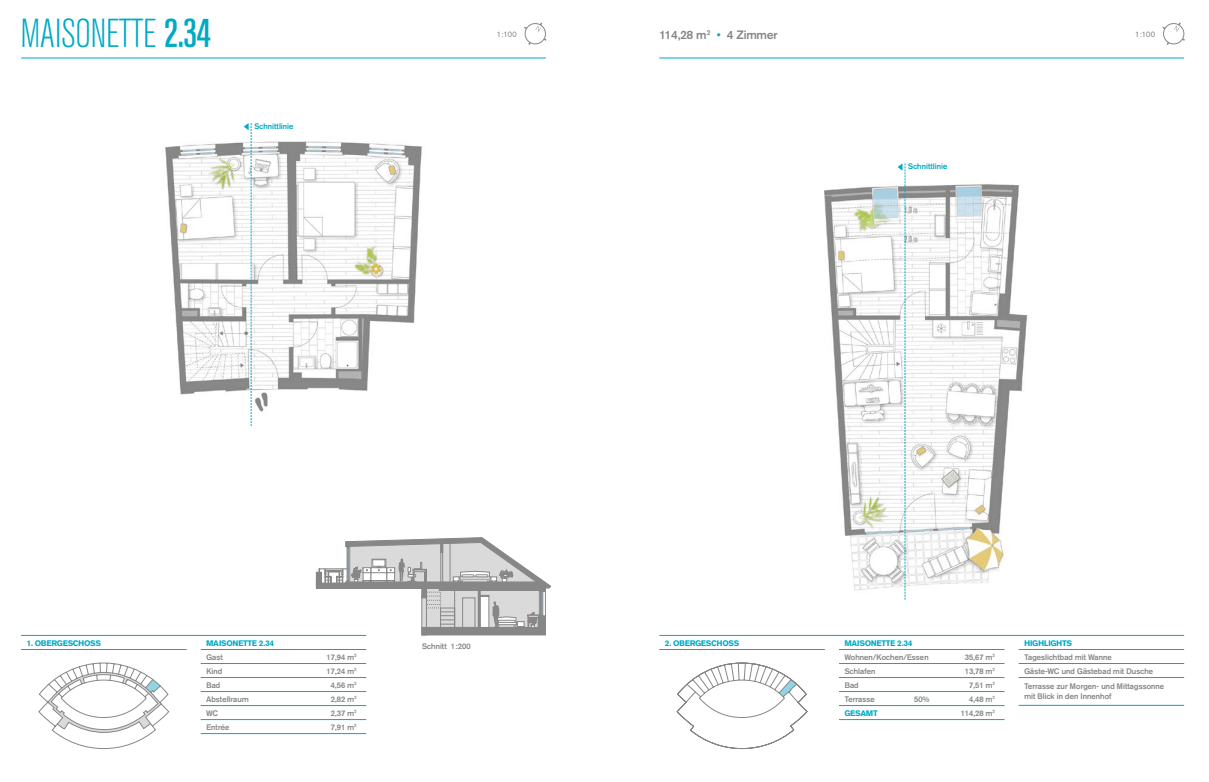
<style>
.page{position:relative;width:1209px;height:782px;background:#fff}
.page>*{position:absolute;margin:0;border:0;box-sizing:border-box;transform-origin:0 0}
.t1{font:40px "Akz Con Lig";color:#00aac5}
.t2{font:12px "Akz Med";color:#878787}
.t3{font:8px/14px "Akz Med";color:#878787}
.t4{font:8px "Akz Bol";color:#00aac5}
.t5{font:8px "Akz Med";color:#00aac5}
.t6{font:8px "Akz Reg";color:#878787}
.s1{font-family:"Akz Con Med"}
.s2{color:#00aac5}
</style>
<div class="page">
<div style="left:316px;top:582px;width:29px;height:6px;background:#878787"></div>
<div style="left:316px;top:572px;width:5px;height:12px;background:#878787"></div>
<div style="left:421px;top:627px;width:124px;height:8px;border:1px solid #878787"></div>
<div style="left:421px;top:594px;width:5px;height:41px;border:1px solid #878787"></div>
<svg style="left:319px;top:537px;width:232px;height:96px"></svg>
<img style="left:165px;top:126px;width:257px;height:286px">
<img style="left:824px;top:163px;width:204px;height:437px">
<svg style="left:1162px;top:22px;width:23px;height:23px"></svg>
<hr style="left:838px;top:649px;width:166px;height:1px;background:#00aac5">
<hr style="left:838px;top:663px;width:166px;height:1px;background:#00aac5">
<hr style="left:838px;top:677px;width:166px;height:1px;background:#00aac5">
<hr style="left:838px;top:691px;width:166px;height:1px;background:#00aac5">
<hr style="left:838px;top:705px;width:166px;height:1px;background:#00aac5">
<hr style="left:838px;top:719px;width:166px;height:1px;background:#00aac5">
<hr style="left:1018px;top:649px;width:165px;height:1px;background:#00aac5">
<hr style="left:1018px;top:663px;width:165px;height:1px;background:#00aac5">
<hr style="left:1018px;top:677px;width:165px;height:1px;background:#00aac5">
<hr style="left:1018px;top:704px;width:165px;height:1px;background:#00aac5">
<hr style="left:659px;top:635px;width:524px;height:1px;background:#00aac5">
<hr style="left:659px;top:58px;width:524px;height:1px;background:#00aac5">
<hr style="left:659px;top:649px;width:165px;height:1px;background:#00aac5">
<svg style="left:524px;top:22px;width:23px;height:23px"></svg>
<hr style="left:201px;top:649px;width:165px;height:1px;background:#00aac5">
<hr style="left:201px;top:663px;width:165px;height:1px;background:#00aac5">
<hr style="left:201px;top:677px;width:165px;height:1px;background:#00aac5">
<hr style="left:201px;top:691px;width:165px;height:1px;background:#00aac5">
<hr style="left:201px;top:705px;width:165px;height:1px;background:#00aac5">
<hr style="left:201px;top:719px;width:165px;height:1px;background:#00aac5">
<hr style="left:201px;top:733px;width:165px;height:1px;background:#00aac5">
<hr style="left:21px;top:635px;width:345px;height:1px;background:#00aac5">
<hr style="left:21px;top:58px;width:524px;height:1px;background:#00aac5">
<hr style="left:21px;top:649px;width:165px;height:1px;background:#00aac5">
<svg style="left:244px;top:123px;width:8px;height:303px"></svg>
<svg style="left:897px;top:163px;width:8px;height:436px"></svg>
<svg style="left:38px;top:662px;width:131px;height:86px"></svg>
<svg style="left:676px;top:662px;width:131px;height:86px"></svg>
<h1 class="t1" style="left:21px;top:11px;width:191px">MAISONETTE <span class="s1">2.34</span></h1>
<p class="t5" style="left:254px;top:121px;width:41px">Schnittlinie</p>
<h2 class="t2" style="left:659px;top:28px;width:53px">114,28 m<sup>2</sup></h2>
<p class="t6" style="left:496px;top:30px;width:22px">1:100</p>
<h2 class="t2" style="left:716px;top:28px;width:62px"><span class="s2">•</span> 4 Zimmer</h2>
<p class="t5" style="left:908px;top:161px;width:41px">Schnittlinie</p>
<p class="t6" style="left:1134px;top:30px;width:22px">1:100</p>
<p class="t4" style="left:27px;top:638px;width:76px">1. OBERGESCHOSS</p>
<p class="t4" style="left:206px;top:638px;width:69px">MAISONETTE 2.34</p>
<p class="t3" style="left:206px;top:649px;width:18px">Gast</p>
<p class="t3" style="left:326px;top:649px;width:32px">17,94 m<sup>2</sup></p>
<p class="t3" style="left:206px;top:663px;width:17px">Kind</p>
<p class="t3" style="left:326px;top:663px;width:32px">17,24 m<sup>2</sup></p>
<p class="t3" style="left:206px;top:677px;width:15px">Bad</p>
<p class="t3" style="left:331px;top:677px;width:28px">4,56 m<sup>2</sup></p>
<p class="t3" style="left:206px;top:691px;width:44px">Abstellraum</p>
<p class="t3" style="left:331px;top:691px;width:28px">2,82 m<sup>2</sup></p>
<p class="t3" style="left:206px;top:705px;width:13px">WC</p>
<p class="t3" style="left:331px;top:705px;width:28px">2,37 m<sup>2</sup></p>
<p class="t3" style="left:206px;top:719px;width:25px">Entrée</p>
<p class="t3" style="left:331px;top:719px;width:28px">7,91 m<sup>2</sup></p>
<p class="t3" style="left:422px;top:639px;width:50px">Schnitt 1:200</p>
<p class="t4" style="left:665px;top:638px;width:76px">2. OBERGESCHOSS</p>
<p class="t4" style="left:844px;top:638px;width:69px">MAISONETTE 2.34</p>
<p class="t3" style="left:844px;top:649px;width:85px">Wohnen/Kochen/Essen</p>
<p class="t3" style="left:964px;top:649px;width:32px">35,67 m<sup>2</sup></p>
<p class="t3" style="left:844px;top:663px;width:32px">Schlafen</p>
<p class="t3" style="left:964px;top:663px;width:32px">13,78 m<sup>2</sup></p>
<p class="t3" style="left:844px;top:677px;width:15px">Bad</p>
<p class="t3" style="left:968px;top:677px;width:28px">7,51 m<sup>2</sup></p>
<p class="t3" style="left:844px;top:691px;width:32px">Terrasse</p>
<p class="t3" style="left:913px;top:691px;width:17px">50%</p>
<p class="t3" style="left:968px;top:691px;width:28px">4,48 m<sup>2</sup></p>
<p class="t4" style="left:844px;top:708px;width:35px">GESAMT</p>
<p class="t3" style="left:960px;top:705px;width:36px">114,28 m<sup>2</sup></p>
<p class="t4" style="left:1024px;top:638px;width:49px">HIGHLIGHTS</p>
<p class="t3" style="left:1024px;top:649px;width:130px">Tageslichtbad mit Wanne<br>Gäste-WC und Gästebad mit Dusche</p>
<p class="t3" style="left:1024px;top:680px;width:141px;line-height:10px">Terrasse zur Morgen- und Mittagssonne mit Blick in den Innenhof</p>
</div>
